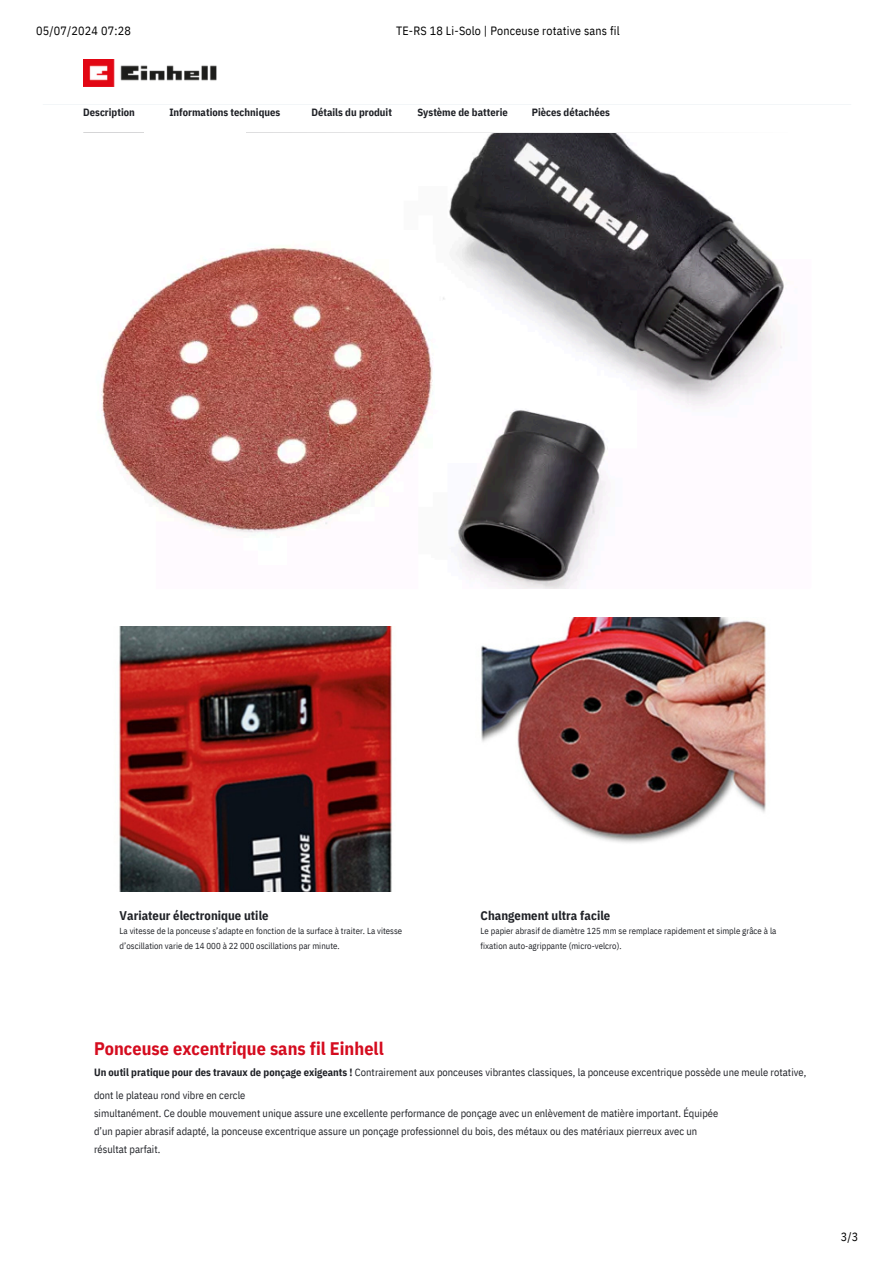
<style>
.page{position:relative;width:894px;height:1264px;background:#fff}
.page>*{position:absolute;margin:0;border:0;box-sizing:border-box;transform-origin:0 0}
.t1{font:700 18.15px "IBM Plex Sans Cond";letter-spacing:.005em;color:#d50c1f}
.t2{font:700 12.6px "IBM Plex Sans Cond";letter-spacing:.005em;color:#1f2126}
.t3{font:12px "IBM Plex Sans Cond";letter-spacing:.015em;color:#000}
.t4{font:10.5px/18px "IBM Plex Sans Cond";letter-spacing:.005em;color:#1f2126}
.t5{font:700 10.5px "IBM Plex Sans Cond";letter-spacing:.005em;color:#1f2126}
.t6{font:8.7px/14.7px "IBM Plex Sans Cond";letter-spacing:.005em;color:#1f2126}
.s1{font-weight:700}
</style>
<div class="page">
<img style="left:101px;top:133px;width:683px;height:456px">
<svg style="left:83px;top:132px;width:554px;height:1px"></svg>
<img style="left:119px;top:626px;width:273px;height:265px">
<img style="left:481px;top:617px;width:285px;height:226px">
<img style="left:83px;top:59px;width:133px;height:27px">
<p class="t3" style="left:36px;top:23px;width:96px">05/07/2024 07:28</p>
<p class="t3" style="left:396px;top:23px;width:225px">TE-RS 18 Li-Solo | Ponceuse rotative sans fil</p>
<p class="t5" style="left:83px;top:105px;width:53px">Description</p>
<p class="t5" style="left:169px;top:105px;width:112px">Informations techniques</p>
<p class="t5" style="left:311px;top:105px;width:82px">Détails du produit</p>
<p class="t5" style="left:417px;top:105px;width:92px">Système de batterie</p>
<p class="t5" style="left:531px;top:105px;width:80px">Pièces détachées</p>
<h2 class="t2" style="left:120px;top:906px;width:150px">Variateur électronique utile</h2>
<h2 class="t6" style="left:120px;top:923px;width:284px">La vitesse de la ponceuse s’adapte en fonction de la surface à traiter. La vitesse d’oscillation varie de 14 000 à 22 000 oscillations par minute.</h2>
<h2 class="t2" style="left:480px;top:906px;width:131px">Changement ultra facile</h2>
<h2 class="t6" style="left:480px;top:923px;width:297px">Le papier abrasif de diamètre 125 mm se remplace rapidement et simple grâce à la fixation auto-agrippante (micro-velcro).</h2>
<h1 class="t1" style="left:94px;top:1036px;width:291px">Ponceuse excentrique sans fil Einhell</h1>
<h1 class="t4" style="left:94px;top:1061px;width:713px;line-height:22.5px"><span class="s1">Un outil pratique pour des travaux de ponçage exigeants !</span> Contrairement aux ponceuses vibrantes classiques, la ponceuse excentrique possède une meule rotative, dont le plateau rond vibre en cercle</h1>
<h1 class="t4" style="left:94px;top:1103px;width:625px">simultanément. Ce double mouvement unique assure une excellente performance de ponçage avec un enlèvement de matière important. Équipée d’un papier abrasif adapté, la ponceuse excentrique assure un ponçage professionnel du bois, des métaux ou des matériaux pierreux avec un résultat parfait.</h1>
<h3 class="t3" style="left:840px;top:1228px;width:19px">3/3</h3>
</div>
